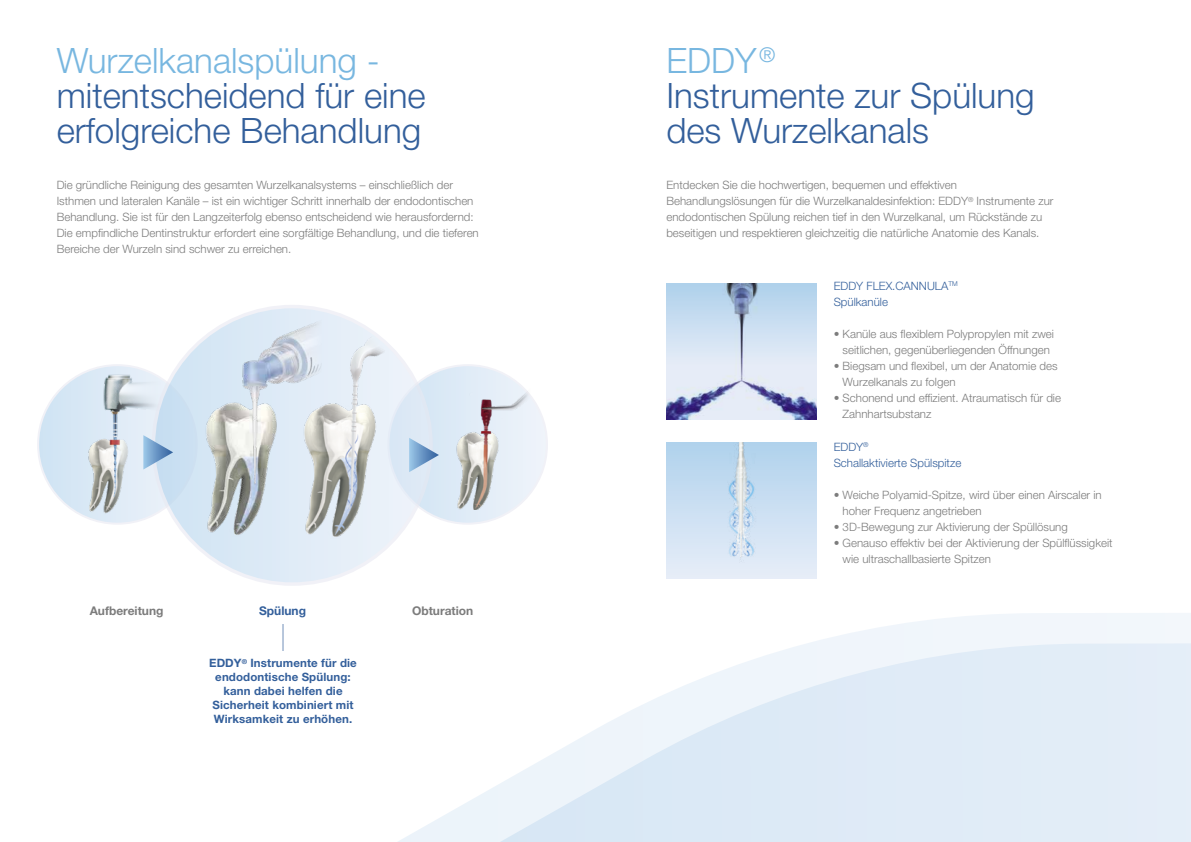
<style>
.page{position:relative;width:1191px;height:842px;background:#fff}
.page>*{position:absolute;margin:0;border:0;box-sizing:border-box;transform-origin:0 0}
.t1{font:300 35px/35px "Helvetica Neue LT Std";color:#335f9b}
.t2{font:300 35px "Helvetica Neue LT Std";color:#78b7e0}
.t3{font:700 12px "Helvetica Neue LT Std";color:#7c7c7c}
.t4{font:700 12px "Helvetica Neue LT Std";color:#335f9b}
.t5{font:300 11.5px/16px "Helvetica Neue LT Std";color:#7c7c7c}
.t6{font:700 11.5px/14px "Helvetica Neue LT Std";letter-spacing:.01em;color:#335f9b;text-align:center}
.t7{font:300 11.5px/16px "Helvetica Neue LT Std";color:#335f9b}
.s1{color:#78b7e0}
</style>
<div class="page">
<svg style="left:398px;top:613px;width:793px;height:229px"></svg>
<svg style="left:282px;top:624px;width:1px;height:27px"></svg>
<div style="left:666px;top:442px;width:150px;height:136px;background:linear-gradient(to bottom,#b0d2ec,#e7edf8)"></div>
<img style="left:687px;top:442px;width:111px;height:136px">
<img style="left:666px;top:283px;width:150px;height:137px">
<svg style="left:38px;top:365px;width:159px;height:159px;background:#d7e7f4"></svg>
<svg style="left:388px;top:365px;width:159px;height:159px;background:#e0ebf6"></svg>
<svg style="left:153px;top:307px;width:278px;height:277px;background:#d8e7f5"></svg>
<img style="left:81px;top:374px;width:82px;height:140px">
<img style="left:451px;top:378px;width:79px;height:132px">
<svg style="left:423px;top:438px;width:16px;height:34px"></svg>
<svg style="left:143px;top:435px;width:30px;height:34px"></svg>
<img style="left:203px;top:388px;width:80px;height:148px">
<img style="left:214px;top:306px;width:107px;height:185px">
<img style="left:301px;top:318px;width:122px;height:221px">
<h1 class="t2" style="left:57px;top:39px;width:324px">Wurzelkanalspülung -</h1>
<h1 class="t1" style="left:57px;top:78px;width:370px">mitentscheidend für eine erfolgreiche Behandlung</h1>
<p class="t5" style="left:57px;top:177px;width:423px">Die gründliche Reinigung des gesamten Wurzelkanalsystems – einschließlich der Isthmen und lateralen Kanäle – ist ein wichtiger Schritt innerhalb der endodontischen Behandlung. Sie ist für den Langzeiterfolg ebenso entscheidend wie herausfordernd:<br>Die empfindliche Dentinstruktur erfordert eine sorgfältige Behandlung, und die tieferen Bereiche der Wurzeln sind schwer zu erreichen.</p>
<p class="t3" style="left:90px;top:603px;width:75px">Aufbereitung</p>
<p class="t4" style="left:259px;top:603px;width:48px">Spülung</p>
<p class="t3" style="left:412px;top:603px;width:63px">Obturation</p>
<p class="t6" style="left:209px;top:656px;width:149px">EDDY<sup>®</sup> Instrumente für die endodontische Spülung: kann dabei helfen die<br>Sicherheit kombiniert mit<br>Wirksamkeit zu erhöhen.</p>
<h1 class="t1" style="left:666px;top:43px;width:370px"><span class="s1">EDDY</span><sup>®<br></sup>Instrumente zur Spülung des Wurzelkanals</h1>
<p class="t5" style="left:666px;top:177px;width:389px">Entdecken Sie die hochwertigen, bequemen und effektiven Behandlungslösungen für die Wurzelkanaldesinfektion: EDDY<sup>®</sup> Instrumente zur endodontischen Spülung reichen tief in den Wurzelkanal, um Rückstände zu beseitigen und respektieren gleichzeitig die natürliche Anatomie des Kanals.</p>
<p class="t7" style="left:833px;top:278px;width:125px">EDDY FLEX.CANNULA<sup>TM<br></sup>Spülkanüle</p>
<p class="t5" style="left:833px;top:326px;width:222px;text-align:center">• Kanüle aus flexiblem Polypropylen mit zwei seitlichen, gegenüberliegenden Öffnungen</p>
<p class="t5" style="left:842px;top:358px;width:216px;text-indent:-9px">• Biegsam und flexibel, um der Anatomie des<br>Wurzelkanals zu folgen</p>
<p class="t5" style="left:842px;top:390px;width:220px;text-indent:-9px">• Schonend und effizient. Atraumatisch für die<br>Zahnhartsubstanz</p>
<p class="t7" style="left:833px;top:438px;width:129px">EDDY<sup>®<br></sup>Schallaktivierte Spülspitze</p>
<p class="t5" style="left:842px;top:486px;width:261px;text-indent:-9px">• Weiche Polyamid-Spitze, wird über einen Airscaler in hoher Frequenz angetrieben</p>
<p class="t5" style="left:833px;top:518px;width:236px">• 3D-Bewegung zur Aktivierung der Spüllösung</p>
<p class="t5" style="left:842px;top:534px;width:271px;text-indent:-9px">• Genauso effektiv bei der Aktivierung der Spülflüssigkeit wie ultraschallbasierte Spitzen</p>
</div>
